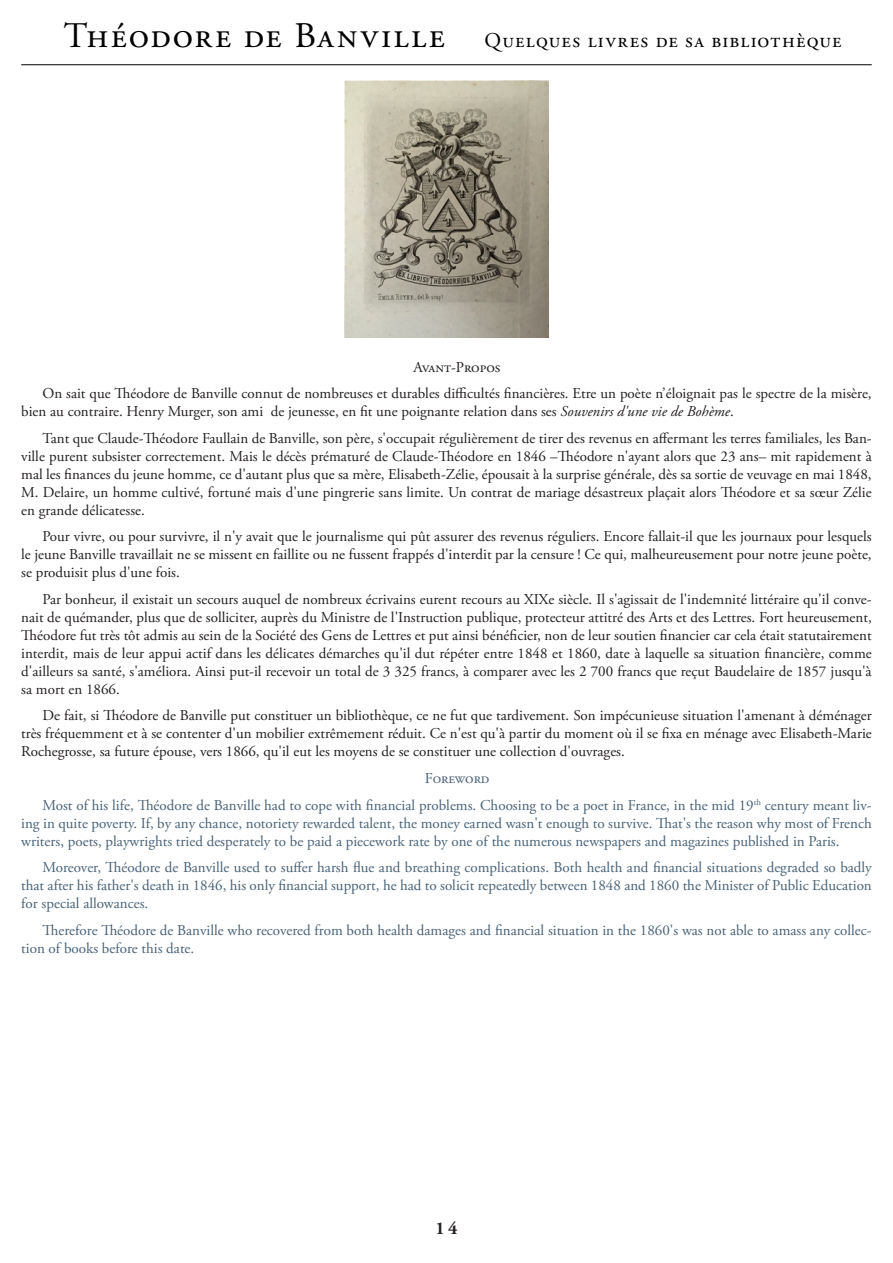
<style>
.page{position:relative;width:893px;height:1263px;background:#fff}
.page>*{position:absolute;margin:0;border:0;box-sizing:border-box;transform-origin:0 0}
.t1{font:21px "Adobe Garamond Pro";letter-spacing:.065em;color:#000}
.t2{font:700 18px "Adobe Garamond Pro";color:#231f20}
.t3{font:15px/18px "Adobe Garamond Pro";color:#231f20;text-align:justify}
.t4{font:15px/18px "Adobe Garamond Pro";color:#496277}
.s1{font-size:36px}
.s2{font-style:italic}
</style>
<div class="page">
<hr style="left:21px;top:64px;width:851px;height:1px;background:#000">
<img style="left:345px;top:81px;width:203px;height:257px">
<h1 class="t1" style="left:64px;top:28px;width:779px"><span class="s1">Théodore de Banville</span> Quelques livres de sa bibliothèque</h1>
<p class="t3" style="left:43px;top:354px;width:831px;line-height:26.5px;text-align:center">Avant-Propos<br>On sait que Théodore de Banville connut de nombreuses et durables difficultés financières. Etre un poète n’éloignait pas le spectre de la misère,</p>
<p class="t3" style="left:43px;top:399px;width:831px;line-height:26.5px;text-indent:-21px">bien au contraire. Henry Murger, son ami de jeunesse, en fit une poignante relation dans ses <span class="s2">Souvenirs d'une vie de Bohème</span>.<br>Tant que Claude-Théodore Faullain de Banville, son père, s'occupait régulièrement de tirer des revenus en affermant les terres familiales, les Ban-</p>
<p class="t3" style="left:21px;top:448px;width:852px">ville purent subsister correctement. Mais le décès prématuré de Claude-Théodore en 1846 –Théodore n'ayant alors que 23 ans– mit rapidement à mal les finances du jeune homme, ce d'autant plus que sa mère, Elisabeth-Zélie, épousait à la surprise générale, dès sa sortie de veuvage en mai 1848, M. Delaire, un homme cultivé, fortuné mais d'une pingrerie sans limite. Un contrat de mariage désastreux plaçait alors Théodore et sa sœur Zélie en grande délicatesse.</p>
<p class="t3" style="left:21px;top:528px;width:852px;text-indent:21px">Pour vivre, ou pour survivre, il n'y avait que le journalisme qui pût assurer des revenus réguliers. Encore fallait-il que les journaux pour lesquels le jeune Banville travaillait ne se missent en faillite ou ne fussent frappés d'interdit par la censure ! Ce qui, malheureusement pour notre jeune poète, se produisit plus d'une fois.</p>
<p class="t3" style="left:21px;top:591px;width:852px;text-indent:21px">Par bonheur, il existait un secours auquel de nombreux écrivains eurent recours au XIXe siècle. Il s'agissait de l'indemnité littéraire qu'il conve&shy;nait de quémander, plus que de solliciter, auprès du Ministre de l'Instruction publique, protecteur attitré des Arts et des Lettres. Fort heureusement, Théodore fut très tôt admis au sein de la Société des Gens de Lettres et put ainsi bénéficier, non de leur soutien financier car cela était statutairement interdit, mais de leur appui actif dans les délicates démarches qu'il dut répéter entre 1848 et 1860, date à laquelle sa situation financière, comme d'ailleurs sa santé, s'améliora. Ainsi put-il recevoir un total de 3 325 francs, à comparer avec les 2 700 francs que reçut Baudelaire de 1857 jusqu'à sa mort en 1866.</p>
<p class="t3" style="left:21px;top:707px;width:852px;text-indent:21px">De fait, si Théodore de Banville put constituer un bibliothèque, ce ne fut que tardivement. Son impécunieuse situation l'amenant à déménager très fréquemment et à se contenter d'un mobilier extrêmement réduit. Ce n'est qu'à partir du moment où il se fixa en ménage avec Elisabeth-Marie Rochegrosse, sa future épouse, vers 1866, qu'il eut les moyens de se constituer une collection d'ouvrages.</p>
<p class="t4" style="left:43px;top:765px;width:831px;line-height:26.5px;text-align:center">Foreword<br>Most of his life, Théodore de Banville had to cope with financial problems. Choosing to be a poet in France, in the mid 19<sup>th</sup> century meant liv-</p>
<p class="t4" style="left:21px;top:814px;width:852px">ing in quite poverty. If, by any chance, notoriety rewarded talent, the money earned wasn't enough to survive. That's the reason why most of French writers, poets, playwrights tried desperately to be paid a piecework rate by one of the numerous newspapers and magazines published in Paris.</p>
<p class="t4" style="left:21px;top:859px;width:852px;text-align:justify;text-indent:21px">Moreover, Théodore de Banville used to suffer harsh flue and breathing complications. Both health and financial situations degraded so badly that after his father's death in 1846, his only financial support, he had to solicit repeatedly between 1848 and 1860 the Minister of Public Education for special allowances.</p>
<p class="t4" style="left:21px;top:921px;width:852px;text-indent:21px">Therefore Théodore de Banville who recovered from both health damages and financial situation in the 1860's was not able to amass any collec&shy;tion of books before this date.</p>
<p class="t2" style="left:435px;top:1217px;width:23px">14</p>
</div>
